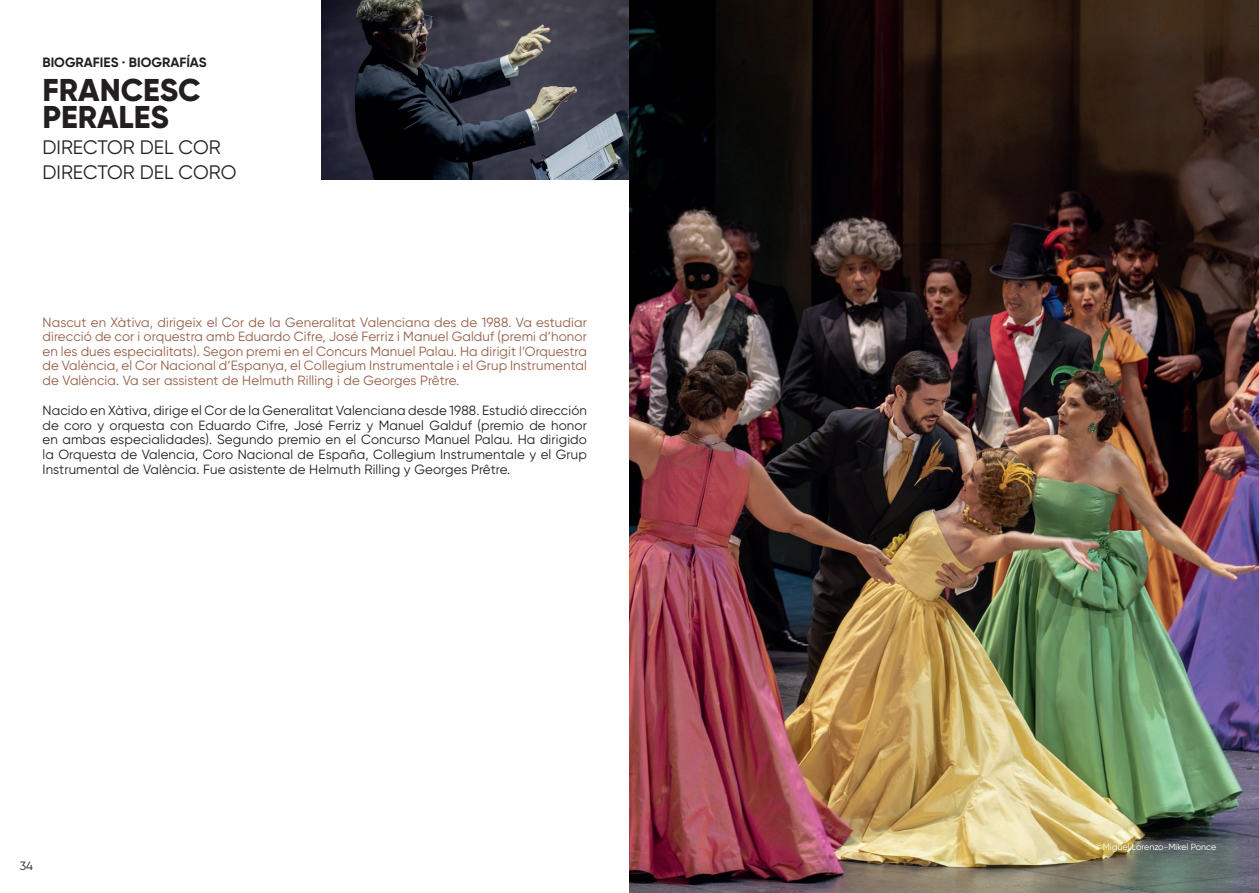
<style>
.page{position:relative;width:1259px;height:893px;background:#fff}
.page>*{position:absolute;margin:0;border:0;box-sizing:border-box;transform-origin:0 0}
.t1{font:800 31.5px/27px "Gilroy";color:#231f20}
.t2{font:19.5px/25.5px "Gilroy";color:#231f20}
.t3{font:700 13.5px "Gilroy";color:#231f20}
.t4{font:13.35px/14.5px "Gilroy";letter-spacing:.01em;color:#965e45;text-align:justify}
.t5{font:13.35px/14.5px "Gilroy";letter-spacing:.01em;color:#231f20;text-align:justify}
.t6{font:12px "Gilroy";color:#231f20}
.t7{font:9px "Gilroy";color:#fff}
</style>
<div class="page">
<img style="left:321px;top:0;width:308px;height:179px">
<img style="left:629px;top:0;width:630px;height:893px">
<p class="t3" style="left:43px;top:54px;width:166px">BIOGRAFIES · BIOGRAFÍAS</p>
<h1 class="t1" style="left:43px;top:77px;width:160px">FRANCESC<br>PERALES</h1>
<h2 class="t2" style="left:43px;top:134px;width:195px">DIRECTOR DEL COR<br>DIRECTOR DEL CORO</h2>
<p class="t4" style="left:43px;top:315px;width:546px">Nascut en Xàtiva, dirigeix el Cor de la Generalitat Valenciana des de 1988. Va estudiar direcció de cor i orquestra amb Eduardo Cifre, José Ferriz i Manuel Galduf (premi d’honor en les dues especialitats). Segon premi en el Concurs Manuel Palau. Ha dirigit l’Orquestra de València, el Cor Nacional d’Espanya, el Collegium Instrumentale i el Grup Instrumental de València. Va ser assistent de Helmuth Rilling i de Georges Prêtre.</p>
<p class="t5" style="left:43px;top:403px;width:546px">Nacido en Xàtiva, dirige el Cor de la Generalitat Valenciana desde 1988. Estudió dirección de coro y orquesta con Eduardo Cifre, José Ferriz y Manuel Galduf (premio de honor en ambas especialidades). Segundo premio en el Concurso Manuel Palau. Ha dirigido la Orquesta de Valencia, Coro Nacional de España, Collegium Instrumentale y el Grup Instrumental de València. Fue asistente de Helmuth Rilling y Georges Prêtre.</p>
<p class="t6" style="left:20px;top:858px;width:15px">34</p>
<p class="t7" style="left:1095px;top:842px;width:122px">©Miguel Lorenzo-Mikel Ponce</p>
</div>
